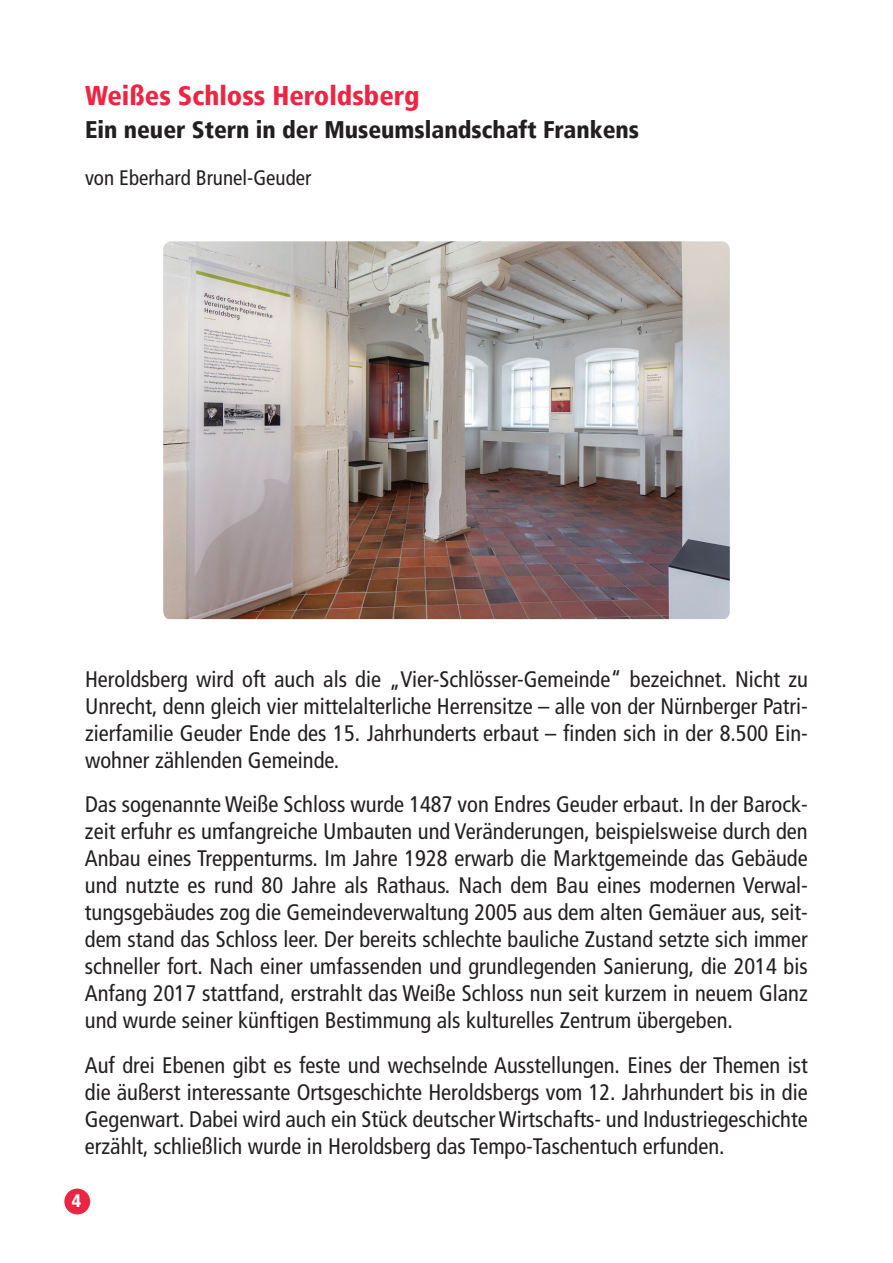
<style>
.page{position:relative;width:893px;height:1263px;background:#fff}
.page>*{position:absolute;margin:0;border:0;box-sizing:border-box;transform-origin:0 0}
.t1{font:900 condensed 27px "Frutiger LT";color:#ed2542}
.t2{font:900 condensed 24px "Frutiger LT";color:#231f20}
.t3{font:condensed 22.5px/27px "Frutiger LT";color:#231f20;text-align:justify}
.t4{font:condensed 21px "Frutiger LT";color:#231f20}
.t5{font:900 condensed 18px "Frutiger LT";color:#fff}
</style>
<div class="page">
<div style="left:64px;top:1188px;width:26px;height:26px;background:#ed2542;border-radius:50%"></div>
<img style="left:163px;top:241px;width:567px;height:378px">
<p class="t1" style="left:85px;top:80px;width:336px">Weißes Schloss Heroldsberg</p>
<p class="t2" style="left:85px;top:116px;width:556px">Ein neuer Stern in der Museumslandschaft Frankens</p>
<p class="t4" style="left:85px;top:166px;width:228px">von Eberhard Brunel-Geuder</p>
<p class="t3" style="left:85px;top:666px;width:724px">Heroldsberg wird oft auch als die „Vier-Schlösser-Gemeinde“ bezeichnet. Nicht zu Unrecht, denn gleich vier mittelalterliche Herrensitze – alle von der Nürnberger Patri&shy;zierfamilie Geuder Ende des 15. Jahrhunderts erbaut – finden sich in der 8.500 Ein&shy;wohner zählenden Gemeinde.</p>
<p class="t3" style="left:85px;top:791px;width:724px">Das sogenannte Weiße Schloss wurde 1487 von Endres Geuder erbaut. In der Barock&shy;zeit erfuhr es umfangreiche Umbauten und Veränderungen, beispielsweise durch den Anbau eines Treppenturms. Im Jahre 1928 erwarb die Marktgemeinde das Gebäude und nutzte es rund 80 Jahre als Rathaus. Nach dem Bau eines modernen Verwal&shy;tungsgebäudes zog die Gemeindeverwaltung 2005 aus dem alten Gemäuer aus, seit&shy;dem stand das Schloss leer. Der bereits schlechte bauliche Zustand setzte sich immer schneller fort. Nach einer umfassenden und grundlegenden Sanierung, die 2014 bis Anfang 2017 stattfand, erstrahlt das Weiße Schloss nun seit kurzem in neuem Glanz und wurde seiner künftigen Bestimmung als kulturelles Zentrum übergeben.</p>
<p class="t3" style="left:85px;top:1051px;width:724px">Auf drei Ebenen gibt es feste und wechselnde Ausstellungen. Eines der Themen ist die äußerst interessante Ortsgeschichte Heroldsbergs vom 12. Jahrhundert bis in die Gegenwart. Dabei wird auch ein Stück deutscherWirtschafts- und Industriegeschichte erzählt, schließlich wurde in Heroldsberg das Tempo-Taschentuch erfunden.</p>
<p class="t5" style="left:72px;top:1190px;width:11px">4</p>
</div>
